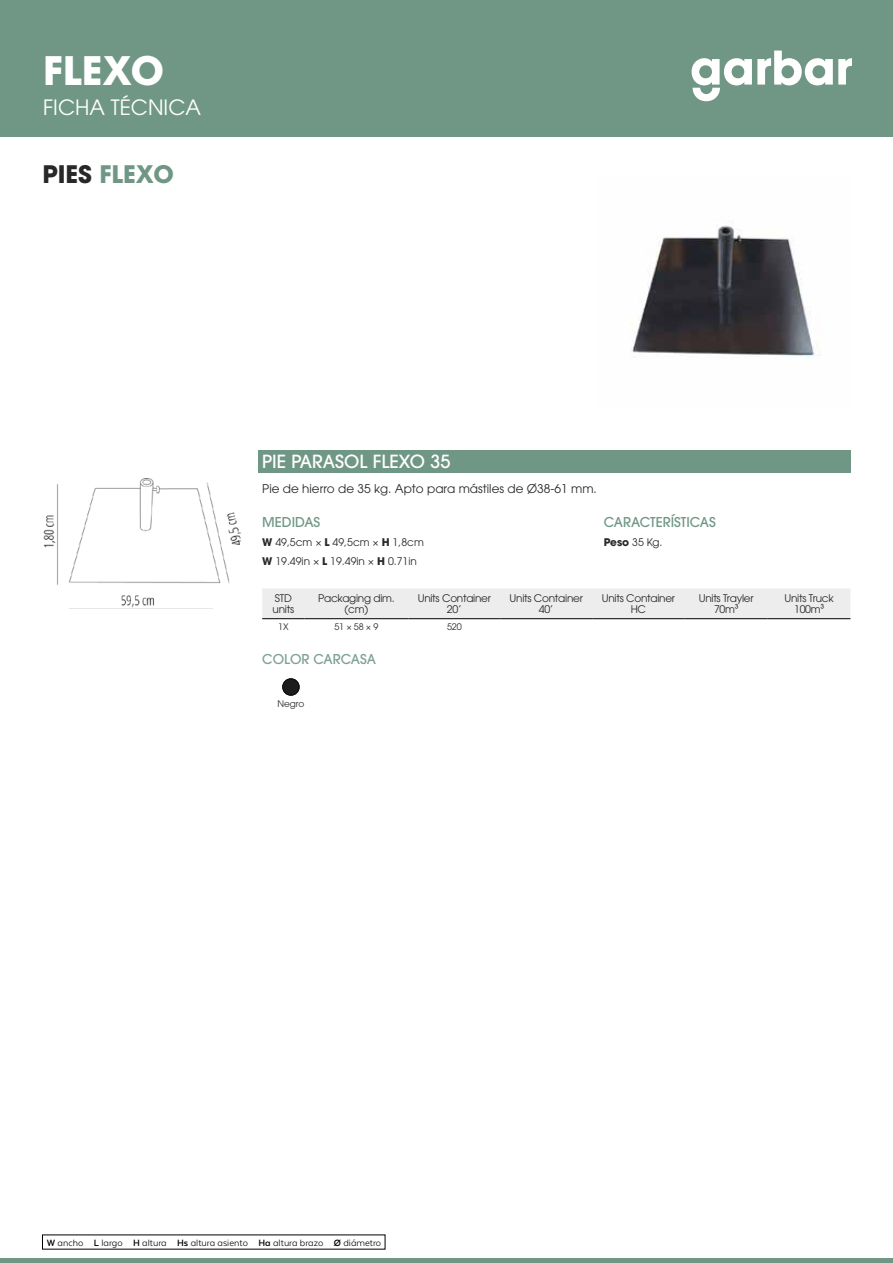
<style>
.page{position:relative;width:893px;height:1263px;background:#fff}
.page>*{position:absolute;margin:0;border:0;box-sizing:border-box;transform-origin:0 0}
.t1{font:700 39px "ITC Avant Garde Pro";color:#fff}
.t2{font:700 24px "ITC Avant Garde Pro";color:#709786}
.t3{font:21px "ITC Avant Garde Pro";color:#fff}
.t4{font:500 18px "ITC Avant Garde Pro";color:#fff}
.t5{font:500 13.5px "ITC Avant Garde Pro";color:#709786}
.t6{font:500 13.5px "ITC Avant Garde Pro";color:#7ea192}
.t7{font:12px "ITC Avant Garde Pro";color:#282827}
.t8{font:10.5px/10.5px "ITC Avant Garde Pro";letter-spacing:-.025em;color:#282827;text-align:center}
.t9{font:10.5px "Texta Alt";color:#000}
.t10{font:10.5px/19.2px "ITC Avant Garde Pro";color:#282827}
.t11{font:9px "ITC Avant Garde Pro";letter-spacing:-.02em;color:#282827}
.s1{color:#282827}
.s2{font-weight:700}
</style>
<div class="page">
<hr style="left:0;top:1259px;width:893px;height:4px;background:#709786">
<div style="left:0;top:0;width:893px;height:137px;background:#709786"></div>
<svg style="left:692px;top:51px;width:160px;height:50px"></svg>
<img style="left:631px;top:225px;width:189px;height:133px">
<div style="left:258px;top:450px;width:592px;height:22px;background:#709786"></div>
<div style="left:262px;top:588px;width:588px;height:30px;background:#ededed"></div>
<hr style="left:262px;top:618px;width:42px;height:1px;background:#000">
<hr style="left:304px;top:618px;width:104px;height:1px;background:#000">
<hr style="left:408px;top:618px;width:92px;height:1px;background:#000">
<hr style="left:500px;top:618px;width:92px;height:1px;background:#000">
<hr style="left:592px;top:618px;width:93px;height:1px;background:#000">
<hr style="left:685px;top:618px;width:83px;height:1px;background:#000">
<hr style="left:768px;top:618px;width:82px;height:1px;background:#000">
<img style="left:283px;top:679px;width:16px;height:16px;border-radius:8px">
<div style="left:282px;top:678px;width:17px;height:17px;border:1px solid #000;border-radius:50%"></div>
<img style="left:43px;top:478px;width:199px;height:131px">
<h1 class="t1" style="left:43px;top:45px;width:122px">FLEXO</h1>
<h3 class="t3" style="left:43px;top:94px;width:159px">FICHA TÉCNICA</h3>
<h2 class="t2" style="left:43px;top:158px;width:133px"><span class="s1">PIES</span> FLEXO</h2>
<h3 class="t4" style="left:262px;top:450px;width:190px">PIE PARASOL FLEXO 35</h3>
<p class="t7" style="left:262px;top:481px;width:336px">Pie de hierro de 35 kg. Apto para mástiles de Ø38-61 mm.</p>
<p class="t5" style="left:262px;top:513px;width:60px">MEDIDAS</p>
<p class="t10" style="left:262px;top:533px;width:163px"><span class="s2">W</span> 49,5cm × <span class="s2">L</span> 49,5cm × <span class="s2">H</span> 1,8cm<br><span class="s2">W</span> 19.49in × <span class="s2">L</span> 19.49in × <span class="s2">H</span> 0.71in</p>
<p class="t5" style="left:604px;top:513px;width:114px">CARACTERÍSTICAS</p>
<p class="t8" style="left:604px;top:537px;width:60px"><span class="s2">Peso</span> 35 Kg.</p>
<p class="t8" style="left:273px;top:593px;width:23px;text-align:left">STD units</p>
<p class="t8" style="left:318px;top:593px;width:78px">Packaging dim. (cm)</p>
<p class="t8" style="left:418px;top:593px;width:75px">Units Container<br>20’</p>
<p class="t8" style="left:510px;top:593px;width:75px">Units Container<br>40’</p>
<p class="t8" style="left:602px;top:593px;width:75px">Units Container<br>HC</p>
<p class="t8" style="left:699px;top:593px;width:56px">Units Trayler<br>70m³</p>
<p class="t8" style="left:784px;top:593px;width:51px">Units Truck<br>100m³</p>
<p class="t11" style="left:278px;top:621px;width:12px">1X</p>
<p class="t11" style="left:334px;top:621px;width:46px">51 × 58 × 9</p>
<p class="t11" style="left:447px;top:621px;width:16px">520</p>
<p class="t6" style="left:262px;top:650px;width:115px">COLOR CARCASA</p>
<p class="t11" style="left:277px;top:698px;width:29px">Negro</p>
<p class="t9" style="left:47px;top:1237px;width:336px"><span class="s2">W</span> ancho <span class="s2">L</span> largo <span class="s2">H</span> altura <span class="s2">Hs</span> altura asiento <span class="s2">Ha</span> altura brazo <span class="s2">Ø</span> diámetro</p>
</div>
